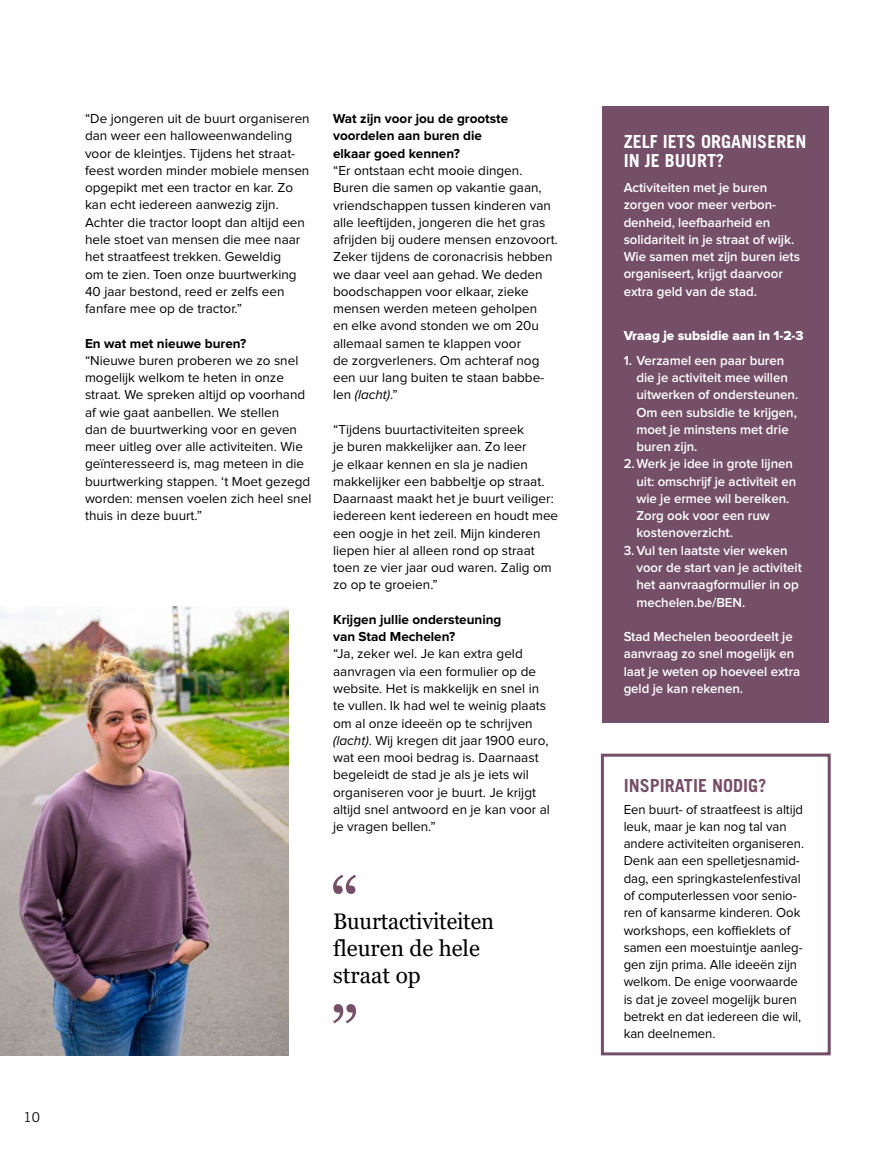
<style>
.page{position:relative;width:893px;height:1149px;background:#fff}
.page>*{position:absolute;margin:0;border:0;box-sizing:border-box;transform-origin:0 0}
.t1{font:22.5px/27px "Georgia";letter-spacing:-.005em;color:#000}
.t2{font:700 18px/19.5px "Trade Gothic LT Std";color:#fff}
.t3{font:700 18px "Trade Gothic LT Std";color:#744f67}
.t4{font:13.5px/17.2px "Proxima Nova";color:#000}
.t5{font:600 13.5px/17.2px "Proxima Nova";letter-spacing:-.005em;color:#fff}
.t6{font:700 13.5px/17.2px "Proxima Nova";color:#000}
.t7{font:13.5px "Proxima Nova Extrabld";letter-spacing:-.005em;color:#fff}
.t8{font:13.5px "Trade Gothic LT Std";color:#000}
.s1{font-style:italic}
</style>
<div class="page">
<div style="left:602px;top:106px;width:227px;height:617px;background:#744f67"></div>
<div style="left:601px;top:753px;width:230px;height:302px;border:3px solid #744f67"></div>
<img style="left:0;top:606px;width:289px;height:448px">
<svg style="left:333px;top:874px;width:23px;height:19px"></svg>
<svg style="left:333px;top:1004px;width:23px;height:19px"></svg>
<p class="t4" style="left:85px;top:110px;width:226px">“De jongeren uit de buurt organiseren dan weer een halloweenwandeling voor de kleintjes. Tijdens het straat&shy;feest worden minder mobiele mensen opgepikt met een tractor en kar. Zo kan echt iedereen aanwezig zijn.<br>Achter die tractor loopt dan altijd een hele stoet van mensen die mee naar het straatfeest trekken. Geweldig<br>om te zien. Toen onze buurtwerking 40 jaar bestond, reed er zelfs een fanfare mee op de tractor.”</p>
<p class="t6" style="left:85px;top:335px;width:163px">En wat met nieuwe buren?</p>
<p class="t4" style="left:85px;top:352px;width:228px">“Nieuwe buren proberen we zo snel mogelijk welkom te heten in onze straat. We spreken altijd op voorhand af wie gaat aanbellen. We stellen<br>dan de buurtwerking voor en geven meer uitleg over alle activiteiten. Wie geïnteresseerd is, mag meteen in die buurtwerking stappen. ‘t Moet gezegd worden: mensen voelen zich heel snel thuis in deze buurt.”</p>
<p class="t6" style="left:333px;top:110px;width:177px">Wat zijn voor jou de grootste voordelen aan buren die elkaar goed kennen?</p>
<p class="t4" style="left:333px;top:162px;width:226px">“Er ontstaan echt mooie dingen.<br>Buren die samen op vakantie gaan, vriendschappen tussen kinderen van alle leeftijden, jongeren die het gras afrijden bij oudere mensen enzovoort.<br>Zeker tijdens de coronacrisis hebben we daar veel aan gehad. We deden boodschappen voor elkaar, zieke mensen werden meteen geholpen<br>en elke avond stonden we om 20u allemaal samen te klappen voor<br>de zorgverleners. Om achteraf nog een uur lang buiten te staan babbe&shy;len <span class="s1">(lacht)</span>.”</p>
<p class="t4" style="left:333px;top:421px;width:227px">“Tijdens buurtactiviteiten spreek<br>je buren makkelijker aan. Zo leer<br>je elkaar kennen en sla je nadien makkelijker een babbeltje op straat.<br>Daarnaast maakt het je buurt veiliger: iedereen kent iedereen en houdt mee een oogje in het zeil. Mijn kinderen liepen hier al alleen rond op straat toen ze vier jaar oud waren. Zalig om zo op te groeien.”</p>
<p class="t6" style="left:333px;top:611px;width:170px">Krijgen jullie ondersteuning van Stad Mechelen?</p>
<p class="t4" style="left:333px;top:645px;width:218px">“Ja, zeker wel. Je kan extra geld aanvragen via een formulier op de website. Het is makkelijk en snel in te vullen. Ik had wel te weinig plaats om al onze ideeën op te schrijven <span class="s1">(lacht)</span>. Wij kregen dit jaar 1900 euro, wat een mooi bedrag is. Daarnaast begeleidt de stad je als je iets wil organiseren voor je buurt. Je krijgt altijd snel antwoord en je kan voor al je vragen bellen.”</p>
<h1 class="t1" style="left:333px;top:908px;width:162px">Buurtactiviteiten fleuren de hele straat op</h1>
<p class="t8" style="left:24px;top:1108px;width:18px">10</p>
<h2 class="t2" style="left:624px;top:131px;width:184px">ZELF IETS ORGANISEREN<br>IN JE BUURT?</h2>
<p class="t5" style="left:624px;top:179px;width:178px">Activiteiten met je buren zorgen voor meer verbon&shy;denheid, leefbaarheid en solidariteit in je straat of wijk.<br>Wie samen met zijn buren iets organiseert, krijgt daarvoor extra geld van de stad.</p>
<p class="t7" style="left:624px;top:327px;width:182px">Vraag je subsidie aan in 1-2-3</p>
<p class="t5" style="left:624px;top:352px;width:162px">1. Verzamel een paar buren</p>
<p class="t5" style="left:636px;top:369px;width:153px">die je activiteit mee willen</p>
<p class="t5" style="left:636px;top:386px;width:163px">uitwerken of ondersteunen.</p>
<p class="t5" style="left:636px;top:403px;width:162px">Om een subsidie te krijgen,</p>
<p class="t5" style="left:636px;top:421px;width:154px">moet je minstens met drie</p>
<p class="t5" style="left:636px;top:438px;width:63px">buren zijn.</p>
<p class="t5" style="left:624px;top:455px;width:171px">2.Werk je idee in grote lijnen</p>
<p class="t5" style="left:636px;top:472px;width:161px">uit: omschrijf je activiteit en</p>
<p class="t5" style="left:636px;top:490px;width:155px">wie je ermee wil bereiken.</p>
<p class="t5" style="left:636px;top:507px;width:135px">Zorg ook voor een ruw</p>
<p class="t5" style="left:636px;top:524px;width:98px">kostenoverzicht.</p>
<p class="t5" style="left:624px;top:541px;width:165px">3.Vul ten laatste vier weken</p>
<p class="t5" style="left:636px;top:559px;width:167px">voor de start van je activiteit</p>
<p class="t5" style="left:636px;top:576px;width:164px">het aanvraagformulier in op</p>
<p class="t5" style="left:636px;top:593px;width:110px">mechelen.be/BEN.</p>
<p class="t5" style="left:624px;top:628px;width:178px">Stad Mechelen beoordeelt je aanvraag zo snel mogelijk en laat je weten op hoeveel extra geld je kan rekenen.</p>
<h2 class="t3" style="left:624px;top:774px;width:144px">INSPIRATIE NODIG?</h2>
<p class="t4" style="left:624px;top:800px;width:182px">Een buurt- of straatfeest is altijd leuk, maar je kan nog tal van andere activiteiten organiseren.<br>Denk aan een spelletjesnamid&shy;dag, een springkastelenfestival of computerlessen voor senio&shy;ren of kansarme kinderen. Ook workshops, een koffieklets of samen een moestuintje aanleg&shy;gen zijn prima. Alle ideeën zijn welkom. De enige voorwaarde is dat je zoveel mogelijk buren betrekt en dat iedereen die wil, kan deelnemen.</p>
</div>
